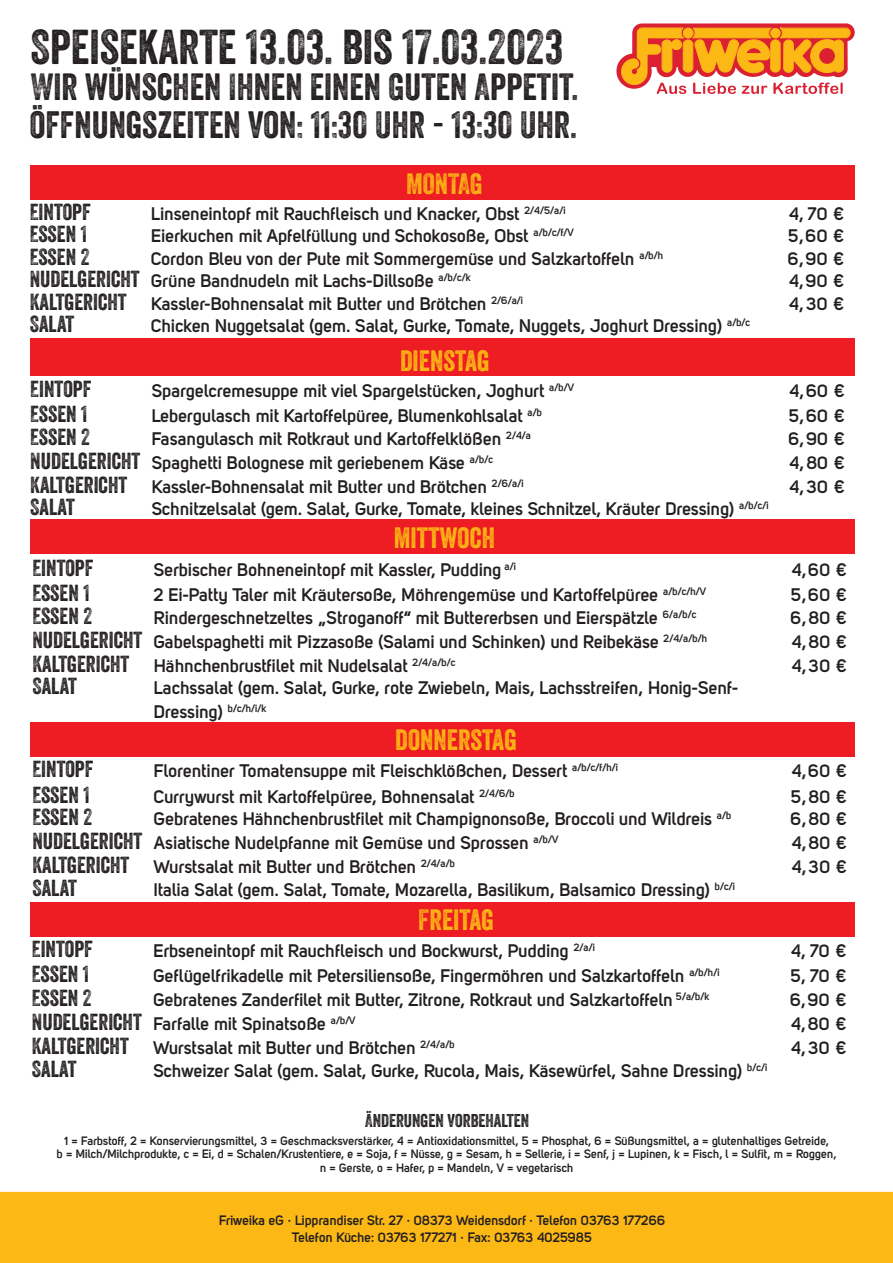
<style>
.page{position:relative;width:893px;height:1263px;background:#fff}
.page>*{position:absolute;margin:0;border:0;box-sizing:border-box;transform-origin:0 0}
.t1{font:47.4px "Veneer Two";color:#231f20}
.t2{font:36.9px "Veneer Two";color:#231f20}
.t3{font:36.75px "Veneer Two";color:#231f20}
.t4{font:28.5px "Veneer Two";color:#fcb814}
.t5{font:22.5px "Veneer Two";color:#231f20}
.t6{font:700 18px/24px "Uni Sans Semi";color:#231f20}
.t7{font:18px "Veneer Two";color:#231f20}
.t8{font:700 13.5px/16.5px "Uni Sans Semi";color:#231f20;text-align:center}
.t9{font:700 12px/13.5px "Uni Sans Semi";color:#231f20;text-align:center}
.s1{font-family:"Veneer Two";font-weight:400;font-size:22.5px}
</style>
<div class="page">
<div style="left:0;top:1192px;width:893px;height:71px;background:#fcb814"></div>
<div style="left:30px;top:902px;width:825px;height:34px;background:#ee1d23"></div>
<div style="left:30px;top:520px;width:825px;height:34px;background:#ee1d23"></div>
<div style="left:30px;top:338px;width:825px;height:38px;background:#ee1d23"></div>
<div style="left:30px;top:166px;width:825px;height:34px;background:#ee1d23"></div>
<svg style="left:616px;top:23px;width:239px;height:71px"></svg>
<div style="left:30px;top:723px;width:825px;height:34px;background:#ee1d23"></div>
<h1 class="t1" style="left:30px;top:18px;width:534px">SPEISEKARTE 13.03. BIS 17.03.2023</h1>
<h3 class="t3" style="left:31px;top:64px;width:549px">WIR WÜNSCHEN IHNEN EINEN GUTEN APPETIT.</h3>
<h2 class="t2" style="left:30px;top:102px;width:549px">ÖFFNUNGSZEITEN VON: 11:30 UHR - 13:30 UHR.</h2>
<h3 class="t4" style="left:406px;top:167px;width:78px">MONTAG</h3>
<p class="t5" style="left:30px;top:198px;width:63px">EINTOPF</p>
<p class="t6" style="left:151px;top:201px;width:416px">Linseneintopf mit Rauchfleisch und Knacker, Obst <sup>2/4/5/a/i</sup></p>
<p class="t6" style="left:789px;top:201px;width:57px">4, 70 €</p>
<p class="t5" style="left:30px;top:221px;width:59px">ESSEN 1</p>
<p class="t6" style="left:151px;top:224px;width:424px">Eierkuchen mit Apfelfüllung und Schokosoße, Obst <sup>a/b/c/f/V</sup></p>
<p class="t6" style="left:788px;top:224px;width:58px">5,60 €</p>
<p class="t5" style="left:30px;top:243px;width:61px">ESSEN 2</p>
<p class="t6" style="left:151px;top:246px;width:514px">Cordon Bleu von der Pute mit Sommergemüse und Salzkartoffeln <sup>a/b/h</sup></p>
<p class="t6" style="left:788px;top:246px;width:58px">6,90 €</p>
<p class="t6" style="left:30px;top:269px;width:443px"><span class="s1">NUDELGERICHT</span> Grüne Bandnudeln mit Lachs-Dillsoße <sup>a/b/c/k</sup></p>
<p class="t6" style="left:789px;top:269px;width:57px">4,90 €</p>
<p class="t6" style="left:30px;top:291px;width:495px"><span class="s1">KALTGERICHT</span> Kassler-Bohnensalat mit Butter und Brötchen <sup>2/6/a/i</sup></p>
<p class="t6" style="left:789px;top:291px;width:57px">4,30 €</p>
<p class="t5" style="left:30px;top:311px;width:46px">SALAT</p>
<p class="t6" style="left:151px;top:314px;width:601px">Chicken Nuggetsalat (gem. Salat, Gurke, Tomate, Nuggets, Joghurt Dressing) <sup>a/b/c</sup></p>
<h3 class="t4" style="left:400px;top:344px;width:91px">DIENSTAG</h3>
<p class="t5" style="left:30px;top:375px;width:63px">EINTOPF</p>
<p class="t6" style="left:152px;top:378px;width:424px">Spargelcremesuppe mit viel Spargelstücken, Joghurt <sup>a/b/V</sup></p>
<p class="t6" style="left:790px;top:378px;width:57px">4,60 €</p>
<p class="t5" style="left:30px;top:401px;width:59px">ESSEN 1</p>
<p class="t6" style="left:152px;top:404px;width:392px">Lebergulasch mit Kartoffelpüree, Blumenkohlsalat <sup>a/b</sup></p>
<p class="t6" style="left:789px;top:404px;width:58px">5,60 €</p>
<p class="t5" style="left:30px;top:423px;width:61px">ESSEN 2</p>
<p class="t6" style="left:152px;top:426px;width:381px">Fasangulasch mit Rotkraut und Kartoffelklößen <sup>2/4/a</sup></p>
<p class="t6" style="left:788px;top:426px;width:58px">6,90 €</p>
<p class="t6" style="left:30px;top:450px;width:464px"><span class="s1">NUDELGERICHT</span> Spaghetti Bolognese mit geriebenem Käse <sup>a/b/c</sup></p>
<p class="t6" style="left:790px;top:450px;width:57px">4,80 €</p>
<p class="t6" style="left:30px;top:474px;width:495px"><span class="s1">KALTGERICHT</span> Kassler-Bohnensalat mit Butter und Brötchen <sup>2/6/a/i</sup></p>
<p class="t6" style="left:790px;top:474px;width:57px">4,30 €</p>
<p class="t5" style="left:30px;top:494px;width:46px">SALAT</p>
<p class="t6" style="left:152px;top:497px;width:618px">Schnitzelsalat (gem. Salat, Gurke, Tomate, kleines Schnitzel, Kräuter Dressing) <sup>a/b/c/i</sup></p>
<h3 class="t4" style="left:394px;top:521px;width:103px">MITTWOCH</h3>
<p class="t5" style="left:32px;top:554px;width:63px">EINTOPF</p>
<p class="t6" style="left:154px;top:557px;width:363px">Serbischer Bohneneintopf mit Kassler, Pudding <sup>a/i</sup></p>
<p class="t6" style="left:792px;top:557px;width:57px">4,60 €</p>
<p class="t5" style="left:32px;top:579px;width:59px">ESSEN 1</p>
<p class="t6" style="left:154px;top:582px;width:554px">2 Ei-Patty Taler mit Kräutersoße, Möhrengemüse und Kartoffelpüree <sup>a/b/c/h/V</sup></p>
<p class="t6" style="left:791px;top:582px;width:58px">5,60 €</p>
<p class="t5" style="left:32px;top:602px;width:61px">ESSEN 2</p>
<p class="t6" style="left:154px;top:605px;width:544px">Rindergeschnetzeltes „Stroganoff“ mit Buttererbsen und Eierspätzle <sup>6/a/b/c</sup></p>
<p class="t6" style="left:791px;top:605px;width:58px">6,80 €</p>
<p class="t6" style="left:32px;top:629px;width:676px"><span class="s1">NUDELGERICHT</span> Gabelspaghetti mit Pizzasoße (Salami und Schinken) und Reibekäse <sup>2/4/a/b/h</sup></p>
<p class="t6" style="left:792px;top:629px;width:57px">4,80 €</p>
<p class="t6" style="left:32px;top:653px;width:424px"><span class="s1">KALTGERICHT</span> Hähnchenbrustfilet mit Nudelsalat <sup>2/4/a/b/c</sup></p>
<p class="t6" style="left:792px;top:653px;width:57px">4,30 €</p>
<p class="t5" style="left:32px;top:672px;width:46px">SALAT</p>
<p class="t6" style="left:154px;top:675px;width:586px">Lachssalat (gem. Salat, Gurke, rote Zwiebeln, Mais, Lachsstreifen, Honig-Senf-<br>Dressing) <sup>b/c/h/i/k</sup></p>
<h3 class="t4" style="left:395px;top:723px;width:123px">DONNERSTAG</h3>
<p class="t5" style="left:32px;top:755px;width:63px">EINTOPF</p>
<p class="t6" style="left:154px;top:759px;width:466px">Florentiner Tomatensuppe mit Fleischklößchen, Dessert <sup>a/b/c/f/h/i</sup></p>
<p class="t6" style="left:792px;top:759px;width:57px">4,60 €</p>
<p class="t5" style="left:32px;top:781px;width:59px">ESSEN 1</p>
<p class="t6" style="left:154px;top:784px;width:362px">Currywurst mit Kartoffelpüree, Bohnensalat <sup>2/4/6/b</sup></p>
<p class="t6" style="left:791px;top:784px;width:58px">5,80 €</p>
<p class="t5" style="left:32px;top:803px;width:61px">ESSEN 2</p>
<p class="t6" style="left:154px;top:807px;width:579px">Gebratenes Hähnchenbrustfilet mit Champignonsoße, Broccoli und Wildreis <sup>a/b</sup></p>
<p class="t6" style="left:791px;top:807px;width:58px">6,80 €</p>
<p class="t6" style="left:32px;top:831px;width:528px"><span class="s1">NUDELGERICHT</span> Asiatische Nudelpfanne mit Gemüse und Sprossen <sup>a/b/V</sup></p>
<p class="t6" style="left:792px;top:831px;width:57px">4,80 €</p>
<p class="t6" style="left:32px;top:855px;width:424px"><span class="s1">KALTGERICHT</span> Wurstsalat mit Butter und Brötchen <sup>2/4/a/b</sup></p>
<p class="t6" style="left:792px;top:855px;width:57px">4,30 €</p>
<p class="t5" style="left:32px;top:874px;width:46px">SALAT</p>
<p class="t6" style="left:154px;top:877px;width:583px">Italia Salat (gem. Salat, Tomate, Mozarella, Basilikum, Balsamico Dressing) <sup>b/c/i</sup></p>
<h3 class="t4" style="left:418px;top:902px;width:77px">FREITAG</h3>
<p class="t5" style="left:32px;top:935px;width:63px">EINTOPF</p>
<p class="t6" style="left:153px;top:938px;width:443px">Erbseneintopf mit Rauchfleisch und Bockwurst, Pudding <sup>2/a/i</sup></p>
<p class="t6" style="left:791px;top:938px;width:57px">4, 70 €</p>
<p class="t5" style="left:32px;top:960px;width:59px">ESSEN 1</p>
<p class="t6" style="left:153px;top:964px;width:568px">Geflügelfrikadelle mit Petersiliensoße, Fingermöhren und Salzkartoffeln <sup>a/b/h/i</sup></p>
<p class="t6" style="left:790px;top:964px;width:58px">5, 70 €</p>
<p class="t5" style="left:32px;top:984px;width:61px">ESSEN 2</p>
<p class="t6" style="left:153px;top:988px;width:558px">Gebratenes Zanderfilet mit Butter, Zitrone, Rotkraut und Salzkartoffeln <sup>5/a/b/k</sup></p>
<p class="t6" style="left:790px;top:988px;width:58px">6,90 €</p>
<p class="t6" style="left:32px;top:1012px;width:325px"><span class="s1">NUDELGERICHT</span> Farfalle mit Spinatsoße <sup>a/b/V</sup></p>
<p class="t6" style="left:791px;top:1012px;width:57px">4,80 €</p>
<p class="t6" style="left:32px;top:1036px;width:424px"><span class="s1">KALTGERICHT</span> Wurstsalat mit Butter und Brötchen <sup>2/4/a/b</sup></p>
<p class="t6" style="left:791px;top:1036px;width:57px">4,30 €</p>
<p class="t5" style="left:32px;top:1055px;width:46px">SALAT</p>
<p class="t6" style="left:153px;top:1058px;width:615px">Schweizer Salat (gem. Salat, Gurke, Rucola, Mais, Käsewürfel, Sahne Dressing) <sup>b/c/i</sup></p>
<p class="t7" style="left:365px;top:1109px;width:166px">ÄNDERUNGEN VORBEHALTEN</p>
<p class="t9" style="left:57px;top:1133px;width:781px">1 = Farbstoff, 2 = Konservierungsmittel, 3 = Geschmacksverstärker, 4 = Antioxidationsmittel, 5 = Phosphat, 6 = Süßungsmittel, a = glutenhaltiges Getreide,<br>b = Milch/Milchprodukte, c = Ei, d = Schalen/Krustentiere, e = Soja, f = Nüsse, g = Sesam, h = Sellerie, i = Senf, j = Lupinen, k = Fisch, l = Sulfit, m = Roggen, n = Gerste, o = Hafer, p = Mandeln, V = vegetarisch</p>
<p class="t8" style="left:219px;top:1212px;width:448px">Friweika eG · Lipprandiser Str. 27 · 08373 Weidensdorf · Telefon 03763 177266<br>Telefon Küche: 03763 177271 · Fax: 03763 4025985</p>
</div>
